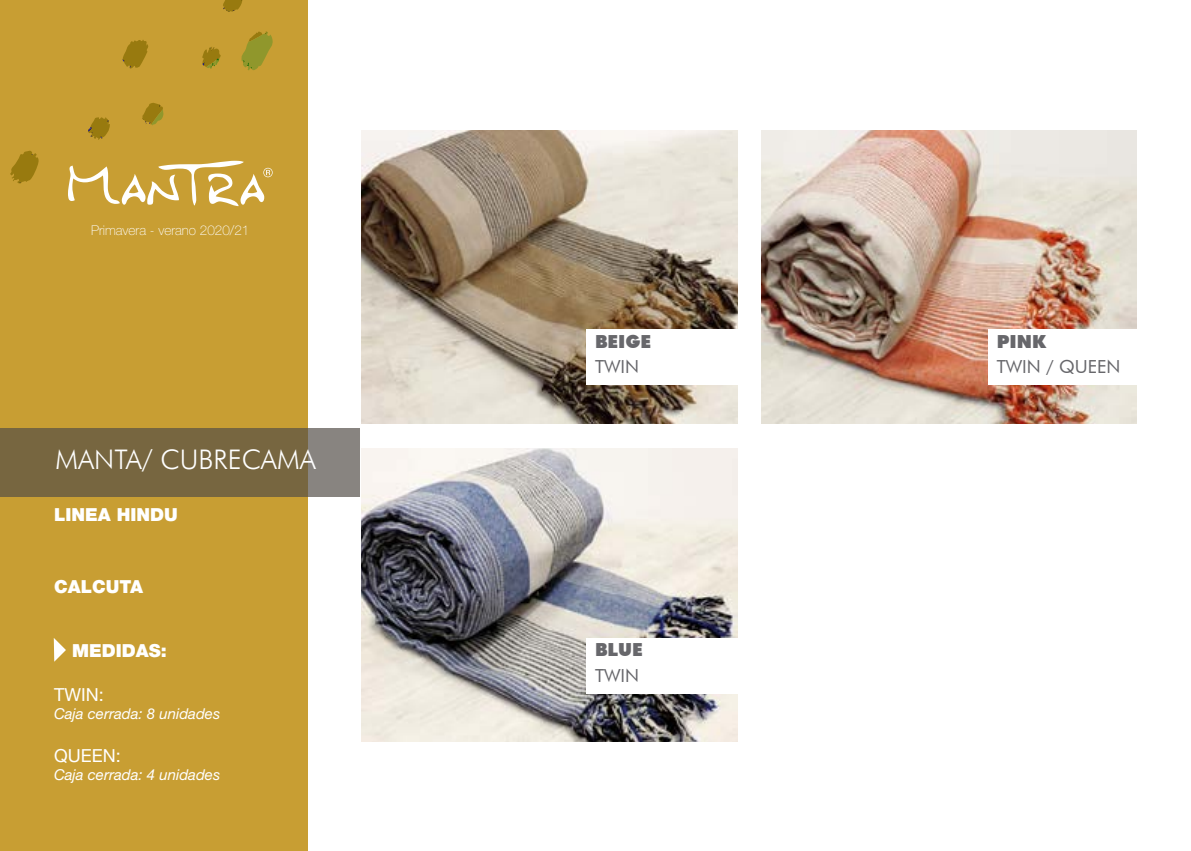
<style>
.page{position:relative;width:1191px;height:851px;background:#fff}
.page>*{position:absolute;margin:0;border:0;box-sizing:border-box;transform-origin:0 0}
.t1{font:300 27px "Futura BT";color:#fff}
.t2{font:900 18px "Helvetica Neue";color:#fff}
.t3{font:18px "Futura BT";color:#67676b}
.t4{font:900 18px "Futura BT";color:#67676b}
.t5{font:18px "Helvetica Neue";color:#fff}
.t6{font:italic 15px "Helvetica Neue";color:#fff}
.t7{font:100 13.5px "Helvetica Neue";color:#fff}
</style>
<div class="page">
<div style="left:0;top:0;width:308px;height:850px;background:#c89e33"></div>
<svg style="left:68px;top:161px;width:205px;height:45px"></svg>
<svg style="left:223px;top:0;width:19px;height:12px"></svg>
<svg style="left:142px;top:103px;width:22px;height:23px"></svg>
<svg style="left:241px;top:31px;width:32px;height:39px"></svg>
<svg style="left:10px;top:151px;width:29px;height:32px"></svg>
<svg style="left:123px;top:40px;width:25px;height:28px"></svg>
<svg style="left:88px;top:117px;width:22px;height:23px"></svg>
<svg style="left:202px;top:47px;width:19px;height:22px"></svg>
<svg style="left:54px;top:638px;width:12px;height:23px"></svg>
<img style="left:361px;top:131px;width:376px;height:292px">
<img style="left:361px;top:448px;width:376px;height:293px">
<img style="left:761px;top:131px;width:376px;height:292px">
<div style="left:586px;top:329px;width:159px;height:56px;background:#fff"></div>
<div style="left:586px;top:637px;width:159px;height:56px;background:#fff"></div>
<div style="left:988px;top:329px;width:158px;height:56px;background:#fff"></div>
<svg style="left:0;top:428px;width:360px;height:68px;background:#796a48"></svg>
<p class="t7" style="left:91px;top:223px;width:160px">Primavera - verano 2020/21</p>
<h1 class="t1" style="left:56px;top:443px;width:262px">MANTA/ CUBRECAMA</h1>
<p class="t2" style="left:54px;top:504px;width:125px">LINEA HINDU</p>
<p class="t2" style="left:54px;top:575px;width:91px">CALCUTA</p>
<p class="t2" style="left:72px;top:640px;width:96px">MEDIDAS:</p>
<p class="t5" style="left:54px;top:683px;width:51px">TWIN:</p>
<p class="t6" style="left:54px;top:704px;width:168px">Caja cerrada: 8 unidades</p>
<p class="t5" style="left:54px;top:744px;width:68px">QUEEN:</p>
<p class="t6" style="left:54px;top:765px;width:168px">Caja cerrada: 4 unidades</p>
<p class="t4" style="left:595px;top:330px;width:58px">BEIGE</p>
<p class="t3" style="left:595px;top:355px;width:46px">TWIN</p>
<p class="t4" style="left:595px;top:638px;width:49px">BLUE</p>
<p class="t3" style="left:595px;top:664px;width:46px">TWIN</p>
<p class="t4" style="left:996px;top:330px;width:50px">PINK</p>
<p class="t3" style="left:996px;top:355px;width:125px">TWIN / QUEEN</p>
</div>
